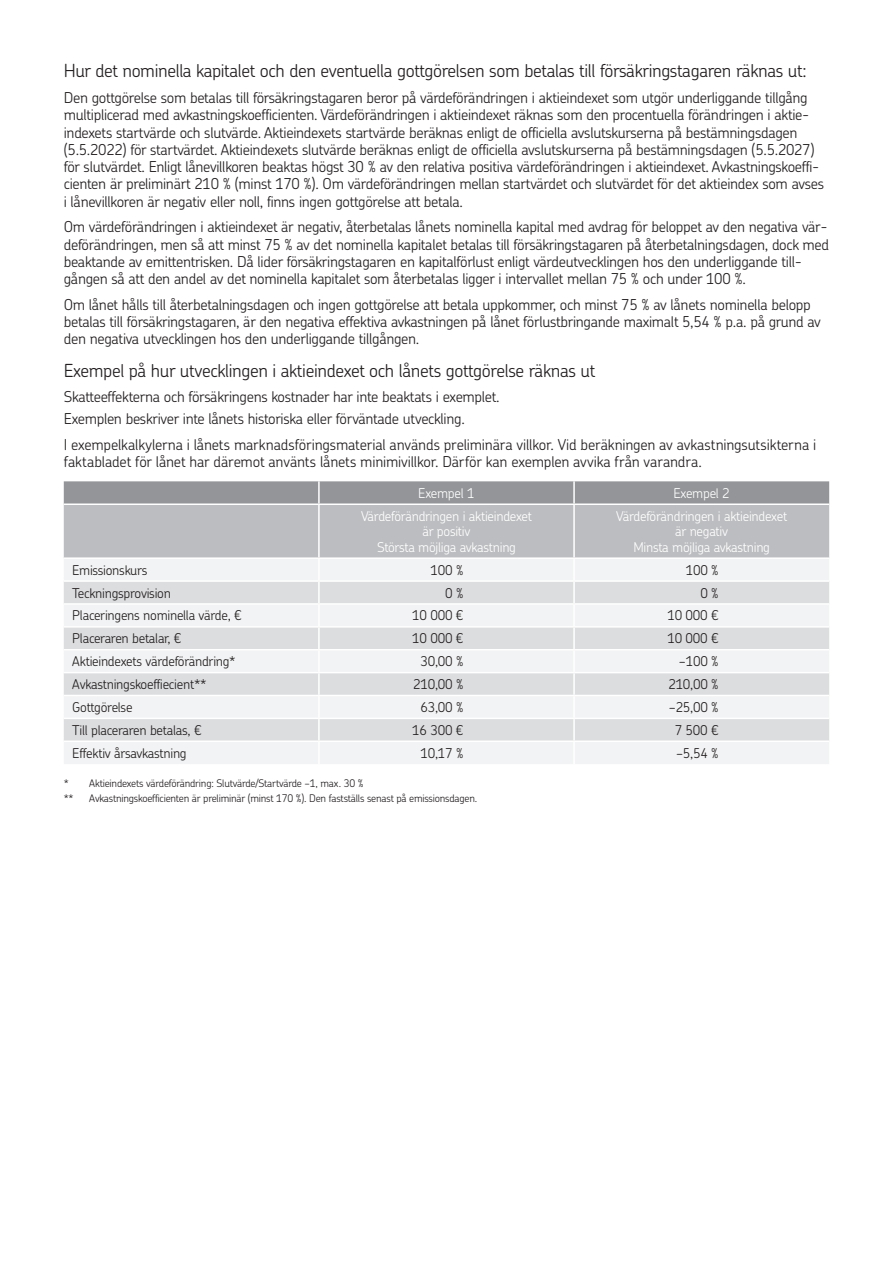
<style>
.page{position:relative;width:893px;height:1263px;background:#fff}
.page>*{position:absolute;margin:0;border:0;box-sizing:border-box;transform-origin:0 0}
.t1{font:300 18px "OP Chevin Pro";letter-spacing:-.02em;color:#231f20}
.t2{font:300 15px/17.2px "OP Chevin Pro";letter-spacing:-.02em;color:#231f20}
.t3{font:300 13.5px "OP Chevin Pro";letter-spacing:-.02em;color:#231f20}
.t4{font:300 13.5px/15.5px "OP Chevin Pro";letter-spacing:-.02em;color:#fff;text-align:center}
.t5{font:300 10.5px/15.6px "OP Chevin Pro";letter-spacing:-.02em;color:#231f20}
</style>
<div class="page">
<svg style="left:64px;top:481px;width:765px;height:76px;background:#b0b1b4"></svg>
<div style="left:64px;top:559px;width:765px;height:205px;background:#f2f3f4"></div>
<div style="left:64px;top:582px;width:765px;height:21px;background:#dcdddf"></div>
<svg style="left:64px;top:628px;width:765px;height:112px;fill:#dcdddf"></svg>
<hr style="left:318px;top:481px;width:2px;height:22px;background:#fff">
<hr style="left:573px;top:481px;width:2px;height:22px;background:#fff">
<hr style="left:64px;top:503px;width:255px;height:2px;background:#fff">
<hr style="left:319px;top:503px;width:255px;height:2px;background:#fff">
<hr style="left:318px;top:505px;width:2px;height:52px;background:#fff">
<hr style="left:574px;top:503px;width:255px;height:2px;background:#fff">
<hr style="left:573px;top:505px;width:2px;height:52px;background:#fff">
<hr style="left:318px;top:559px;width:2px;height:21px;background:#fff">
<hr style="left:573px;top:559px;width:2px;height:21px;background:#fff">
<hr style="left:64px;top:580px;width:255px;height:2px;background:#fff">
<hr style="left:319px;top:580px;width:255px;height:2px;background:#fff">
<hr style="left:318px;top:582px;width:2px;height:21px;background:#fff">
<hr style="left:574px;top:580px;width:255px;height:2px;background:#fff">
<hr style="left:573px;top:582px;width:2px;height:21px;background:#fff">
<hr style="left:64px;top:603px;width:255px;height:2px;background:#fff">
<hr style="left:319px;top:603px;width:255px;height:2px;background:#fff">
<hr style="left:318px;top:605px;width:2px;height:21px;background:#fff">
<hr style="left:574px;top:603px;width:255px;height:2px;background:#fff">
<hr style="left:573px;top:605px;width:2px;height:21px;background:#fff">
<hr style="left:64px;top:626px;width:255px;height:2px;background:#fff">
<hr style="left:319px;top:626px;width:255px;height:2px;background:#fff">
<hr style="left:318px;top:628px;width:2px;height:21px;background:#fff">
<hr style="left:574px;top:626px;width:255px;height:2px;background:#fff">
<hr style="left:573px;top:628px;width:2px;height:21px;background:#fff">
<hr style="left:64px;top:649px;width:255px;height:1px;background:#fff">
<hr style="left:319px;top:649px;width:255px;height:1px;background:#fff">
<hr style="left:318px;top:650px;width:2px;height:22px;background:#fff">
<hr style="left:574px;top:649px;width:255px;height:1px;background:#fff">
<hr style="left:573px;top:650px;width:2px;height:22px;background:#fff">
<hr style="left:64px;top:672px;width:255px;height:1px;background:#fff">
<hr style="left:319px;top:672px;width:255px;height:1px;background:#fff">
<hr style="left:318px;top:673px;width:2px;height:22px;background:#fff">
<hr style="left:574px;top:672px;width:255px;height:1px;background:#fff">
<hr style="left:573px;top:673px;width:2px;height:22px;background:#fff">
<hr style="left:64px;top:695px;width:255px;height:1px;background:#fff">
<hr style="left:319px;top:695px;width:255px;height:1px;background:#fff">
<hr style="left:318px;top:696px;width:2px;height:22px;background:#fff">
<hr style="left:574px;top:695px;width:255px;height:1px;background:#fff">
<hr style="left:573px;top:696px;width:2px;height:22px;background:#fff">
<hr style="left:64px;top:718px;width:255px;height:1px;background:#fff">
<hr style="left:319px;top:718px;width:255px;height:1px;background:#fff">
<hr style="left:318px;top:719px;width:2px;height:21px;background:#fff">
<hr style="left:574px;top:718px;width:255px;height:1px;background:#fff">
<hr style="left:573px;top:719px;width:2px;height:21px;background:#fff">
<hr style="left:64px;top:740px;width:255px;height:2px;background:#fff">
<hr style="left:319px;top:740px;width:255px;height:2px;background:#fff">
<hr style="left:318px;top:742px;width:2px;height:22px;background:#fff">
<hr style="left:574px;top:740px;width:255px;height:2px;background:#fff">
<hr style="left:573px;top:742px;width:2px;height:22px;background:#fff">
<p class="t1" style="left:64px;top:59px;width:744px">Hur det nominella kapitalet och den eventuella gottgörelsen som betalas till försäkringstagaren räknas ut:</p>
<p class="t2" style="left:64px;top:88px;width:762px">Den gottgörelse som betalas till försäkringstagaren beror på värdeförändringen i aktieindexet som utgör underliggande tillgång multiplicerad med avkastningskoefficienten. Värdeförändringen i aktieindexet räknas som den procentuella förändringen i aktie&shy;indexets startvärde och slutvärde. Aktieindexets startvärde beräknas enligt de officiella avslutskurserna på bestämningsdagen (5.5.2022) för startvärdet. Aktieindexets slutvärde beräknas enligt de officiella avslutskurserna på bestämningsdagen (5.5.2027) för slutvärdet. Enligt lånevillkoren beaktas högst 30 % av den relativa positiva värdeförändringen i aktieindexet. Avkastningskoeffi&shy;cienten är preliminärt 210 % (minst 170 %). Om värdeförändringen mellan startvärdet och slutvärdet för det aktieindex som avses i lånevillkoren är negativ eller noll, finns ingen gottgörelse att betala.</p>
<p class="t2" style="left:64px;top:218px;width:767px">Om värdeförändringen i aktieindexet är negativ, återbetalas lånets nominella kapital med avdrag för beloppet av den negativa vär&shy;deförändringen, men så att minst 75 % av det nominella kapitalet betalas till försäkringstagaren på återbetalningsdagen, dock med beaktande av emittentrisken. Då lider försäkringstagaren en kapitalförlust enligt värdeutvecklingen hos den underliggande till&shy;gången så att den andel av det nominella kapitalet som återbetalas ligger i intervallet mellan 75 % och under 100 %.</p>
<p class="t2" style="left:64px;top:295px;width:759px">Om lånet hålls till återbetalningsdagen och ingen gottgörelse att betala uppkommer, och minst 75 % av lånets nominella belopp betalas till försäkringstagaren, är den negativa effektiva avkastningen på lånet förlustbringande maximalt 5,54 % p.a. på grund av den negativa utvecklingen hos den underliggande tillgången.</p>
<p class="t1" style="left:64px;top:358px;width:533px">Exempel på hur utvecklingen i aktieindexet och lånets gottgörelse räknas ut</p>
<p class="t2" style="left:64px;top:386px;width:437px;line-height:21.5px">Skatteeffekterna och försäkringens kostnader har inte beaktats i exemplet.<br>Exemplen beskriver inte lånets historiska eller förväntade utveckling.</p>
<p class="t2" style="left:64px;top:435px;width:754px">I exempelkalkylerna i lånets marknadsföringsmaterial används preliminära villkor. Vid beräkningen av avkastningsutsikterna i faktabladet för lånet har däremot använts lånets minimivillkor. Därför kan exemplen avvika från varandra.</p>
<p class="t4" style="left:418px;top:485px;width:58px">Exempel 1</p>
<p class="t4" style="left:673px;top:485px;width:58px">Exempel 2</p>
<p class="t4" style="left:361px;top:508px;width:172px">Värdeförändringen i aktieindexet är positiv<br>Största möjliga avkastning</p>
<p class="t4" style="left:616px;top:508px;width:172px">Värdeförändringen i aktieindexet är negativ<br>Minsta möjliga avkastning</p>
<p class="t3" style="left:72px;top:561px;width:77px">Emissionskurs</p>
<p class="t3" style="left:431px;top:561px;width:34px">100 %</p>
<p class="t3" style="left:686px;top:561px;width:34px">100 %</p>
<p class="t3" style="left:72px;top:584px;width:100px">Teckningsprovision</p>
<p class="t3" style="left:445px;top:584px;width:20px">0 %</p>
<p class="t3" style="left:700px;top:584px;width:20px">0 %</p>
<p class="t3" style="left:72px;top:606px;width:171px">Placeringens nominella värde, €</p>
<p class="t3" style="left:412px;top:606px;width:53px">10 000 €</p>
<p class="t3" style="left:667px;top:606px;width:53px">10 000 €</p>
<p class="t3" style="left:72px;top:629px;width:111px">Placeraren betalar, €</p>
<p class="t3" style="left:412px;top:629px;width:53px">10 000 €</p>
<p class="t3" style="left:667px;top:629px;width:53px">10 000 €</p>
<p class="t3" style="left:72px;top:652px;width:165px">Aktieindexets värdeförändring*</p>
<p class="t3" style="left:420px;top:652px;width:45px">30,00 %</p>
<p class="t3" style="left:679px;top:652px;width:41px">−100 %</p>
<p class="t3" style="left:72px;top:675px;width:136px">Avkastningskoeffiecient**</p>
<p class="t3" style="left:413px;top:675px;width:52px">210,00 %</p>
<p class="t3" style="left:668px;top:675px;width:52px">210,00 %</p>
<p class="t3" style="left:72px;top:698px;width:62px">Gottgörelse</p>
<p class="t3" style="left:420px;top:698px;width:45px">63,00 %</p>
<p class="t3" style="left:669px;top:698px;width:51px">−25,00 %</p>
<p class="t3" style="left:72px;top:721px;width:131px">Till placeraren betalas, €</p>
<p class="t3" style="left:412px;top:721px;width:53px">16 300 €</p>
<p class="t3" style="left:675px;top:721px;width:45px">7 500 €</p>
<p class="t3" style="left:72px;top:744px;width:116px">Effektiv årsavkastning</p>
<p class="t3" style="left:420px;top:744px;width:45px">10,17 %</p>
<p class="t3" style="left:676px;top:744px;width:44px">−5,54 %</p>
<p class="t5" style="left:64px;top:774px;width:301px">* Aktieindexets värdeförändring: Slutvärde/Startvärde −1, max. 30 % **</p>
<p class="t5" style="left:89px;top:790px;width:389px">Avkastningskoefficienten är preliminär (minst 170 %). Den fastställs senast på emissionsdagen.</p>
</div>
